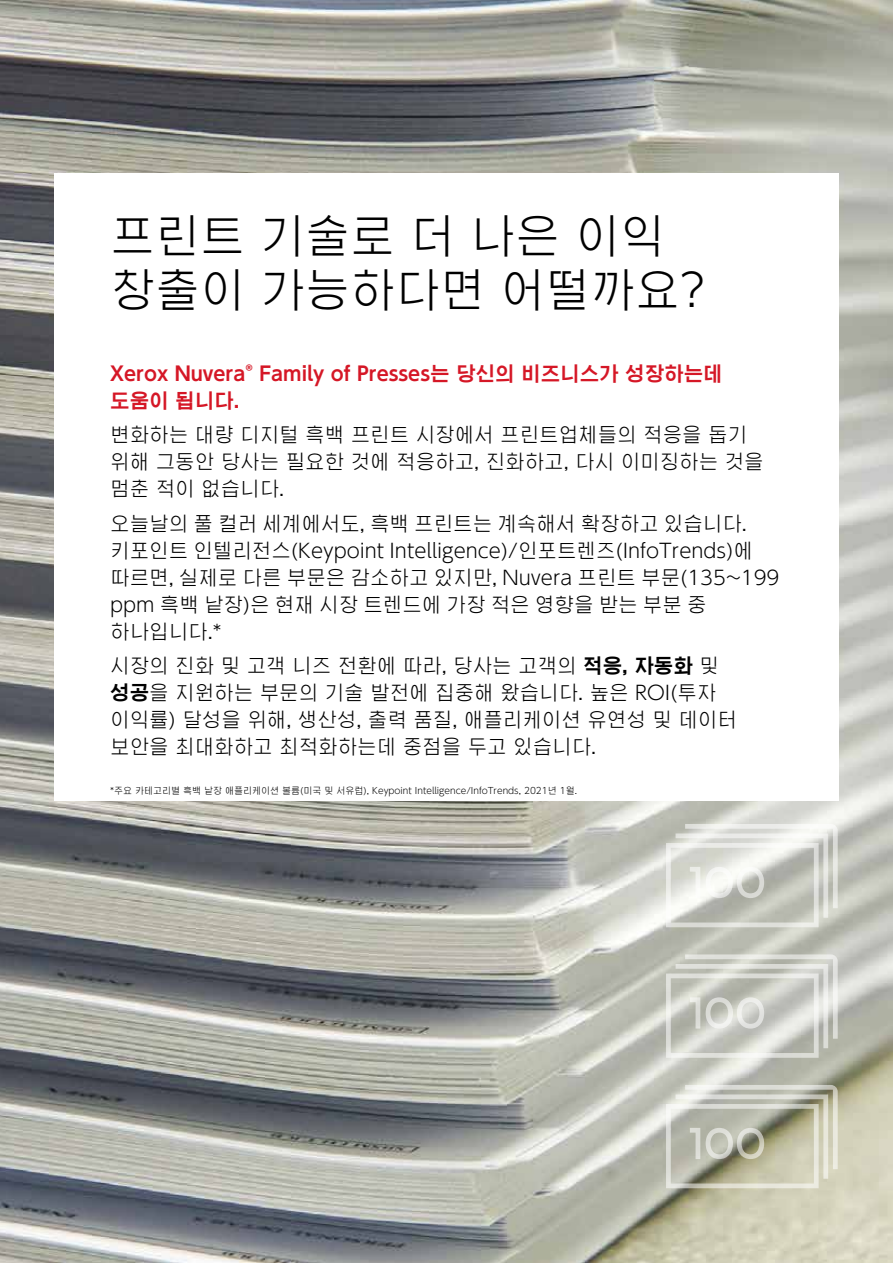
<style>
.page{position:relative;width:893px;height:1263px;background:#fff}
.page>*{position:absolute;margin:0;border:0;box-sizing:border-box;transform-origin:0 0}
.t1{font:300 45px/54px "UD Shin Go Hang Koc";color:#000}
.t2{font:300 19.5px/27px "UD Shin Go Hang Koc";color:#000}
.t3{font:19.5px/27px "UD Shin Go Hang Koc De B";color:#d51726}
.t4{font:300 9px "UD Shin Go Hang Koc";color:#000}
.s1{font-family:"UD Shin Go Hang Koc De B";font-weight:400}
</style>
<div class="page">
<img style="left:0;top:0;width:893px;height:1263px">
<div style="left:54px;top:173px;width:785px;height:628px;background:#fff"></div>
<svg style="left:666px;top:824px;width:172px;height:103px"></svg>
<svg style="left:666px;top:954px;width:172px;height:104px;background:#cfd1ca"></svg>
<svg style="left:666px;top:1085px;width:172px;height:103px;background:#bfbfae"></svg>
<h1 class="t1" style="left:110px;top:208px;width:596px">프린트 기술로 더 나은 이익 창출이 가능하다면 어떨까요?</h1>
<p class="t3" style="left:110px;top:360px;width:614px">Xerox Nuvera<sup>®</sup> Family of Presses는 당신의 비즈니스가 성장하는데 도움이 됩니다.</p>
<p class="t2" style="left:110px;top:420px;width:655px">변화하는 대량 디지털 흑백 프린트 시장에서 프린트업체들의 적응을 돕기 위해 그동안 당사는 필요한 것에 적응하고, 진화하고, 다시 이미징하는 것을 멈춘 적이 없습니다.</p>
<p class="t2" style="left:110px;top:510px;width:671px">오늘날의 풀 컬러 세계에서도, 흑백 프린트는 계속해서 확장하고 있습니다. 키포인트 인텔리전스(Keypoint Intelligence)/인포트렌즈(InfoTrends)에 따르면, 실제로 다른 부문은 감소하고 있지만, Nuvera 프린트 부문(135~199 ppm 흑백 낱장)은 현재 시장 트렌드에 가장 적은 영향을 받는 부분 중 하나입니다.*</p>
<p class="t2" style="left:110px;top:652px;width:628px">시장의 진화 및 고객 니즈 전환에 따라, 당사는 고객의 <span class="s1">적응, 자동화</span> 및 <span class="s1">성공</span>을 지원하는 부문의 기술 발전에 집중해 왔습니다. 높은 ROI(투자 이익률) 달성을 위해, 생산성, 출력 품질, 애플리케이션 유연성 및 데이터 보안을 최대화하고 최적화하는데 중점을 두고 있습니다.</p>
<p class="t4" style="left:110px;top:785px;width:468px">*주요 카테고리별 흑백 낱장 애플리케이션 볼륨(미국 및 서유럽), Keypoint Intelligence/InfoTrends, 2021년 1월.</p>
</div>
